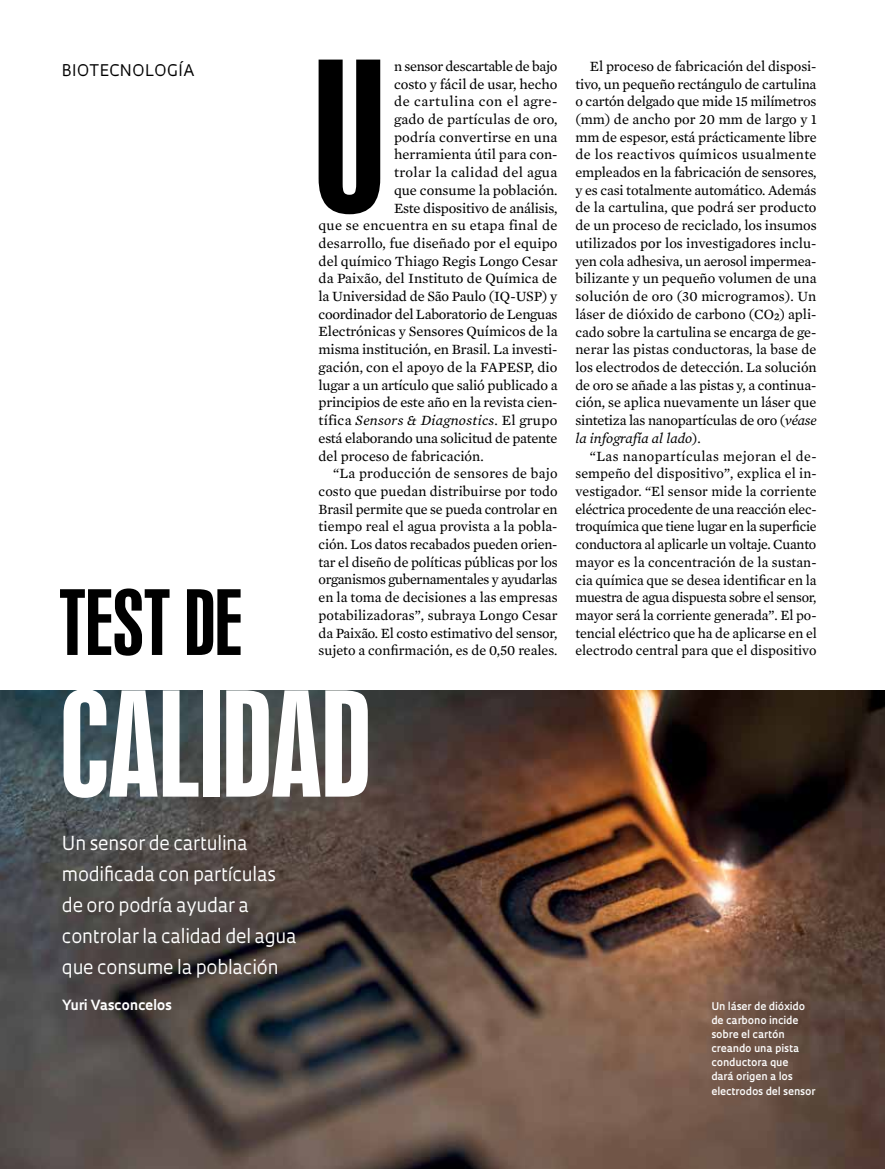
<style>
.page{position:relative;width:885px;height:1169px;background:#fff}
.page>*{position:absolute;margin:0;border:0;box-sizing:border-box;transform-origin:0 0}
.t1{font:195.45px "Swiss 924 BT Regular B";color:#000}
.t2{font:135.75px "Swiss 924 BT Regular B";letter-spacing:-.01em;color:#fff}
.t3{font:84px "Swiss 924 BT Regular B";letter-spacing:-.005em;color:#000}
.t4{font:18.75px/30.9px "Oculum";letter-spacing:-.01em;color:#fff}
.t5{font:15.6px "Oculum";letter-spacing:.035em;color:#000}
.t6{font:14.4px/17.7px "Mercury Text G2";letter-spacing:-.005em;color:#000;text-align:justify}
.t7{font:14.4px "Mercury Text G2";letter-spacing:-.025em;color:#000}
.t8{font:italic 14.4px "Mercury Text G2";letter-spacing:.015em;color:#000}
.t9{font:14.4px "Mercury Text G2";letter-spacing:.02em;color:#000}
.t10{font:14.4px "Mercury Text G2";letter-spacing:.015em;color:#000}
.t11{font:14.4px "Mercury Text G2";letter-spacing:.025em;color:#000}
.t12{font:14.4px "Mercury Text G2";letter-spacing:.035em;color:#000}
.t13{font:700 13.65px "Oculum";letter-spacing:-.005em;color:#fff}
.t14{font:600 10.35px/14.1px "Oculum";color:#fff}
.s1{font-style:normal}
.s2{font-style:italic}
</style>
<div class="page">
<img style="left:0;top:690px;width:885px;height:478px">
<p class="t5" style="left:62px;top:60px;width:134px">BIOTECNOLOGÍA</p>
<h1 class="t1" style="left:313px;top:20px;width:75px">U</h1>
<p class="t7" style="left:394px;top:56px;width:165px">n sensor descartable de bajo</p>
<p class="t6" style="left:394px;top:74px;width:165px">costo y fácil de usar, hecho</p>
<p class="t12" style="left:394px;top:91px;width:165px">de cartulina con el agre-</p>
<p class="t6" style="left:394px;top:110px;width:165px">gado de partículas de oro,</p>
<p class="t6" style="left:394px;top:127px;width:165px">podría convertirse en una</p>
<p class="t6" style="left:394px;top:145px;width:165px">herramienta útil para con-</p>
<p class="t11" style="left:394px;top:162px;width:165px">trolar la calidad del agua</p>
<p class="t6" style="left:394px;top:180px;width:165px">que consume la población.</p>
<p class="t6" style="left:394px;top:198px;width:165px">Este dispositivo de análisis,</p>
<p class="t9" style="left:319px;top:215px;width:240px">que se encuentra en su etapa final de</p>
<p class="t6" style="left:319px;top:233px;width:240px">desarrollo, fue diseñado por el equipo</p>
<p class="t6" style="left:319px;top:251px;width:241px">del químico Thiago Regis Longo Cesar</p>
<p class="t6" style="left:319px;top:269px;width:240px">da Paixão, del Instituto de Química de</p>
<p class="t6" style="left:319px;top:287px;width:240px">la Universidad de São Paulo (IQ-USP) y</p>
<p class="t6" style="left:319px;top:304px;width:241px">coordinador del Laboratorio de Lenguas</p>
<p class="t6" style="left:319px;top:322px;width:241px">Electrónicas y Sensores Químicos de la</p>
<p class="t6" style="left:319px;top:340px;width:240px">misma institución, en Brasil. La investi-</p>
<p class="t6" style="left:319px;top:357px;width:240px">gación, con el apoyo de la FAPESP, dio</p>
<p class="t6" style="left:319px;top:375px;width:241px">lugar a un artículo que salió publicado a</p>
<p class="t6" style="left:319px;top:393px;width:240px">principios de este año en la revista cien-</p>
<p class="t8" style="left:319px;top:410px;width:240px"><span class="s1">tífica</span> Sensors &amp; Diagnostics<span class="s1">. El grupo</span></p>
<p class="t6" style="left:319px;top:428px;width:240px">está elaborando una solicitud de patente</p>
<p class="t6" style="left:319px;top:446px;width:167px">del proceso de fabricación.</p>
<p class="t10" style="left:333px;top:463px;width:226px">“La producción de sensores de bajo</p>
<p class="t6" style="left:319px;top:481px;width:241px">costo que puedan distribuirse por todo</p>
<p class="t6" style="left:319px;top:499px;width:240px">Brasil permite que se pueda controlar en</p>
<p class="t6" style="left:319px;top:517px;width:240px">tiempo real el agua provista a la pobla-</p>
<p class="t6" style="left:319px;top:534px;width:240px">ción. Los datos recabados pueden orien-</p>
<p class="t6" style="left:319px;top:552px;width:241px">tar el diseño de políticas públicas por los</p>
<p class="t7" style="left:319px;top:569px;width:240px">organismos gubernamentales y ayudarlas</p>
<p class="t6" style="left:319px;top:588px;width:240px">en la toma de decisiones a las empresas</p>
<p class="t6" style="left:319px;top:605px;width:241px">potabilizadoras”, subraya Longo Cesar</p>
<p class="t6" style="left:319px;top:623px;width:240px">da Paixão. El costo estimativo del sensor,</p>
<p class="t6" style="left:319px;top:641px;width:240px">sujeto a confirmación, es de 0,50 reales.</p>
<h3 class="t3" style="left:60px;top:572px;width:184px">TEST DE</h3>
<h2 class="t2" style="left:60px;top:663px;width:314px">CALIDAD</h2>
<h3 class="t4" style="left:62px;top:827px;width:236px">Un sensor de cartulina modificada con partículas de oro podría ayudar a controlar la calidad del agua que consume la población</h3>
<p class="t13" style="left:62px;top:995px;width:111px">Yuri Vasconcelos</p>
<p class="t6" style="left:575px;top:56px;width:243px;text-indent:14px">El proceso de fabricación del disposi&shy;tivo, un pequeño rectángulo de cartulina o cartón delgado que mide 15 milímetros (mm) de ancho por 20 mm de largo y 1 mm de espesor, está prácticamente libre de los reactivos químicos usualmente empleados en la fabricación de sensores, y es casi totalmente automático. Además de la cartulina, que podrá ser producto de un proceso de reciclado, los insumos utilizados por los investigadores inclu&shy;yen cola adhesiva, un aerosol impermea&shy;bilizante y un pequeño volumen de una solución de oro (30 microgramos). Un láser de dióxido de carbono (CO2) apli&shy;cado sobre la cartulina se encarga de ge&shy;nerar las pistas conductoras, la base de los electrodos de detección. La solución de oro se añade a las pistas y, a continua&shy;ción, se aplica nuevamente un láser que sintetiza las nanopartículas de oro (<span class="s2">véase la infografía al lado</span>).</p>
<p class="t6" style="left:575px;top:446px;width:243px;text-indent:14px">“Las nanopartículas mejoran el de&shy;sempeño del dispositivo”, explica el in&shy;vestigador. “El sensor mide la corriente eléctrica procedente de una reacción elec&shy;troquímica que tiene lugar en la superficie conductora al aplicarle un voltaje. Cuanto mayor es la concentración de la sustan&shy;cia química que se desea identificar en la muestra de agua dispuesta sobre el sensor, mayor será la corriente generada”. El po&shy;tencial eléctrico que ha de aplicarse en el electrodo central para que el dispositivo</p>
<p class="t14" style="left:711px;top:998px;width:106px">Un láser de dióxido de carbono incide sobre el cartón creando una pista conductora que<br>dará origen a los electrodos del sensor</p>
</div>
